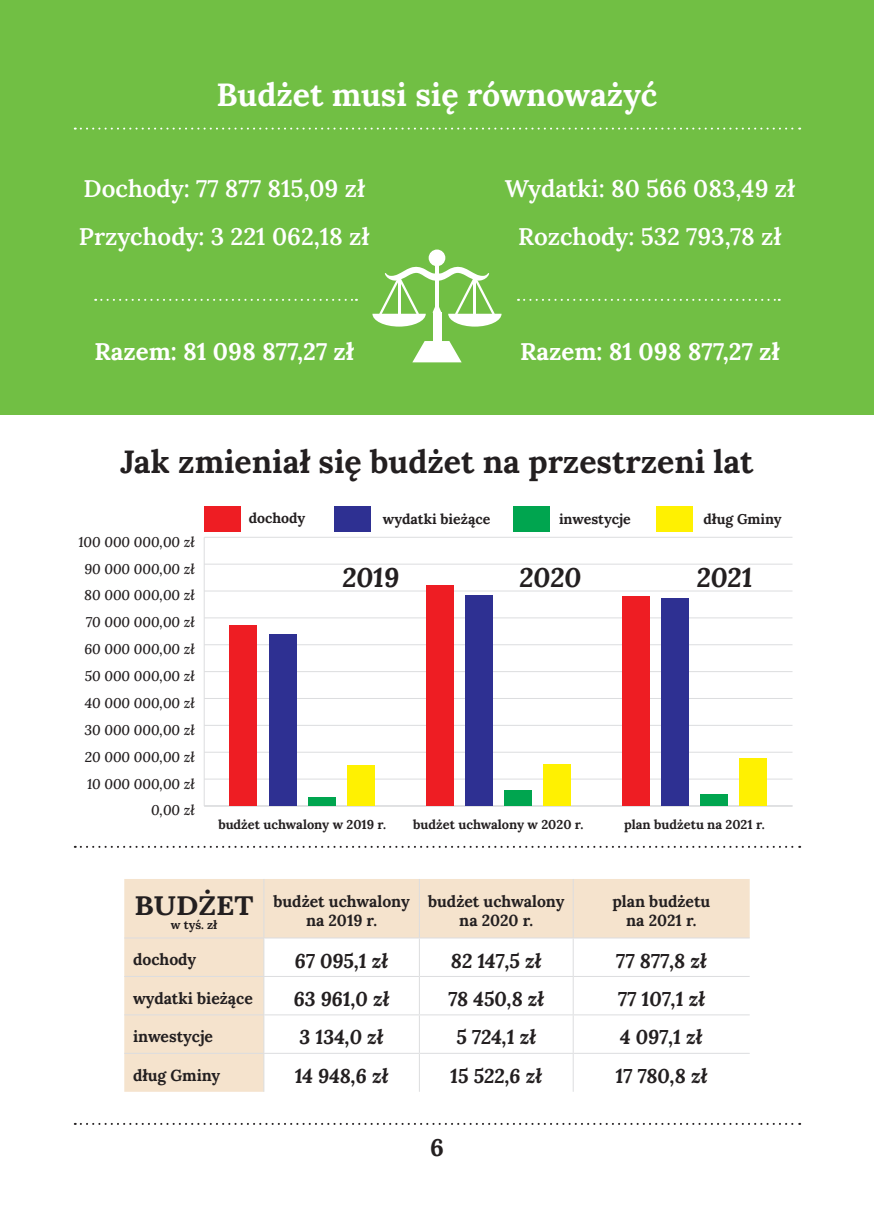
<style>
.page{position:relative;width:874px;height:1225px;background:#fff}
.page>*{position:absolute;margin:0;border:0;box-sizing:border-box;transform-origin:0 0}
.t1{font:700 32px "Lora";color:#231f20}
.t2{font:700 32px "Lora";color:#fff}
.t3{font:italic 700 27px "Lora";color:#231f20}
.t4{font:700 26.6px "Lora";color:#231f20;scale:1.1 1}
.t5{font:600 24px "Lora";color:#fff}
.t6{font:700 24px "Lora";color:#fff}
.t7{font:700 24px "Lora";color:#231f20}
.t8{font:italic 700 20px "Lora";color:#231f20}
.t9{font:700 16px "Lora";color:#231f20}
.t10{font:italic 500 14.2px "Lora";color:#231f20}
.t11{font:700 14.2px "Lora";color:#231f20}
.t12{font:700 12.8px "Lora";color:#231f20}
.t13{font:700 12px "Lora";color:#231f20}
</style>
<div class="page">
<svg style="left:75px;top:1123px;width:724px;height:2px"></svg>
<div style="left:0;top:0;width:873px;height:414px;background:#71bf44"></div>
<svg style="left:75px;top:128px;width:724px;height:2px"></svg>
<svg style="left:412px;top:341px;width:49px;height:21px"></svg>
<div style="left:432px;top:312px;width:9px;height:30px;background:#fff"></div>
<div style="left:428px;top:249px;width:17px;height:17px;background:#fff;border-radius:50%"></div>
<svg style="left:372px;top:266px;width:129px;height:60px"></svg>
<svg style="left:95px;top:299px;width:262px;height:2px"></svg>
<svg style="left:524px;top:299px;width:255px;height:2px"></svg>
<hr style="left:204px;top:537px;width:1px;height:269px;background:#dcdddf">
<hr style="left:204px;top:805px;width:588px;height:1px;background:#dcdddf">
<hr style="left:204px;top:778px;width:588px;height:1px;background:#dcdddf">
<hr style="left:204px;top:751px;width:588px;height:1px;background:#dcdddf">
<hr style="left:204px;top:725px;width:588px;height:1px;background:#dcdddf">
<hr style="left:204px;top:698px;width:588px;height:1px;background:#dcdddf">
<hr style="left:204px;top:671px;width:588px;height:1px;background:#dcdddf">
<hr style="left:204px;top:644px;width:588px;height:1px;background:#dcdddf">
<hr style="left:204px;top:617px;width:588px;height:1px;background:#dcdddf">
<hr style="left:204px;top:590px;width:588px;height:1px;background:#dcdddf">
<hr style="left:204px;top:563px;width:588px;height:1px;background:#dcdddf">
<hr style="left:204px;top:537px;width:588px;height:1px;background:#dcdddf">
<div style="left:656px;top:506px;width:37px;height:25px;background:#fff101"></div>
<div style="left:347px;top:766px;width:27px;height:40px;background:#fff101"></div>
<div style="left:543px;top:764px;width:27px;height:42px;background:#fff101"></div>
<div style="left:739px;top:758px;width:27px;height:48px;background:#fff101"></div>
<div style="left:512px;top:506px;width:37px;height:25px;background:#00a54f"></div>
<div style="left:308px;top:797px;width:27px;height:9px;background:#00a54f"></div>
<div style="left:504px;top:790px;width:27px;height:16px;background:#00a54f"></div>
<div style="left:700px;top:795px;width:27px;height:11px;background:#00a54f"></div>
<div style="left:334px;top:506px;width:37px;height:25px;background:#2e3092"></div>
<div style="left:269px;top:634px;width:27px;height:172px;background:#2e3092"></div>
<div style="left:465px;top:595px;width:27px;height:211px;background:#2e3092"></div>
<div style="left:660px;top:599px;width:28px;height:207px;background:#2e3092"></div>
<div style="left:204px;top:506px;width:37px;height:25px;background:#ee1d23"></div>
<div style="left:229px;top:625px;width:28px;height:181px;background:#ee1d23"></div>
<div style="left:425px;top:585px;width:28px;height:221px;background:#ee1d23"></div>
<div style="left:621px;top:597px;width:28px;height:209px;background:#ee1d23"></div>
<svg style="left:75px;top:846px;width:724px;height:2px"></svg>
<svg style="left:124px;top:879px;width:625px;height:212px"></svg>
<hr style="left:263px;top:1053px;width:1px;height:38px;background:#dcdddf">
<hr style="left:418px;top:1053px;width:1px;height:38px;background:#dcdddf">
<hr style="left:572px;top:1053px;width:1px;height:38px;background:#dcdddf">
<hr style="left:573px;top:1052px;width:176px;height:1px;background:#dcdddf">
<hr style="left:572px;top:1015px;width:1px;height:37px;background:#dcdddf">
<hr style="left:264px;top:1052px;width:155px;height:1px;background:#dcdddf">
<hr style="left:419px;top:1052px;width:154px;height:1px;background:#dcdddf">
<hr style="left:263px;top:1015px;width:1px;height:37px;background:#dcdddf">
<hr style="left:418px;top:1015px;width:1px;height:37px;background:#dcdddf">
<hr style="left:124px;top:1052px;width:140px;height:1px;background:#dcdddf">
<hr style="left:124px;top:1014px;width:140px;height:1px;background:#dcdddf">
<hr style="left:263px;top:977px;width:1px;height:37px;background:#dcdddf">
<hr style="left:418px;top:977px;width:1px;height:37px;background:#dcdddf">
<hr style="left:264px;top:1014px;width:155px;height:1px;background:#dcdddf">
<hr style="left:419px;top:1014px;width:154px;height:1px;background:#dcdddf">
<hr style="left:572px;top:977px;width:1px;height:37px;background:#dcdddf">
<hr style="left:573px;top:1014px;width:176px;height:1px;background:#dcdddf">
<hr style="left:573px;top:976px;width:176px;height:1px;background:#dcdddf">
<hr style="left:572px;top:938px;width:1px;height:38px;background:#dcdddf">
<hr style="left:264px;top:976px;width:155px;height:1px;background:#dcdddf">
<hr style="left:419px;top:976px;width:154px;height:1px;background:#dcdddf">
<hr style="left:263px;top:938px;width:1px;height:38px;background:#dcdddf">
<hr style="left:418px;top:938px;width:1px;height:38px;background:#dcdddf">
<hr style="left:124px;top:976px;width:140px;height:1px;background:#dcdddf">
<hr style="left:124px;top:937px;width:140px;height:1px;background:#dcdddf">
<hr style="left:263px;top:879px;width:1px;height:58px;background:#dcdddf">
<hr style="left:418px;top:879px;width:1px;height:58px;background:#dcdddf">
<hr style="left:264px;top:937px;width:155px;height:1px;background:#dcdddf">
<hr style="left:419px;top:937px;width:154px;height:1px;background:#dcdddf">
<hr style="left:572px;top:879px;width:1px;height:58px;background:#dcdddf">
<hr style="left:573px;top:937px;width:176px;height:1px;background:#dcdddf">
<p class="t2" style="left:216px;top:70px;width:442px">Budżet musi się równoważyć</p>
<p class="t5" style="left:83px;top:170px;width:282px">Dochody: 77 877 815,09 zł</p>
<p class="t5" style="left:79px;top:218px;width:292px">Przychody: 3 221 062,18 zł</p>
<p class="t5" style="left:504px;top:170px;width:291px">Wydatki: 80 566 083,49 zł</p>
<p class="t5" style="left:518px;top:218px;width:264px">Rozchody: 532 793,78 zł</p>
<p class="t6" style="left:94px;top:333px;width:261px">Razem: 81 098 877,27 zł</p>
<p class="t6" style="left:519px;top:333px;width:261px">Razem: 81 098 877,27 zł</p>
<p class="t1" style="left:120px;top:437px;width:634px">Jak zmieniał się budżet na przestrzeni lat</p>
<p class="t10" style="left:78px;top:532px;width:118px">100 000 000,00 zł</p>
<p class="t10" style="left:84px;top:559px;width:112px">90 000 000,00 zł</p>
<p class="t10" style="left:84px;top:585px;width:112px">80 000 000,00 zł</p>
<p class="t10" style="left:86px;top:612px;width:111px">70 000 000,00 zł</p>
<p class="t10" style="left:84px;top:639px;width:112px">60 000 000,00 zł</p>
<p class="t10" style="left:85px;top:666px;width:112px">50 000 000,00 zł</p>
<p class="t10" style="left:85px;top:693px;width:112px">40 000 000,00 zł</p>
<p class="t10" style="left:84px;top:720px;width:112px">30 000 000,00 zł</p>
<p class="t10" style="left:85px;top:747px;width:112px">20 000 000,00 zł</p>
<p class="t10" style="left:87px;top:773px;width:109px">10 000 000,00 zł</p>
<p class="t10" style="left:151px;top:800px;width:45px">0,00 zł</p>
<p class="t11" style="left:248px;top:507px;width:58px">dochody</p>
<p class="t11" style="left:383px;top:508px;width:109px">wydatki bieżące</p>
<p class="t11" style="left:558px;top:508px;width:73px">inwestycje</p>
<p class="t11" style="left:703px;top:508px;width:80px">dług Gminy</p>
<p class="t3" style="left:342px;top:558px;width:58px">2019</p>
<p class="t3" style="left:519px;top:558px;width:63px">2020</p>
<p class="t3" style="left:696px;top:558px;width:57px">2021</p>
<p class="t12" style="left:218px;top:814px;width:169px">budżet uchwalony w 2019 r.</p>
<p class="t12" style="left:413px;top:814px;width:172px">budżet uchwalony w 2020 r.</p>
<p class="t12" style="left:624px;top:814px;width:142px">plan budżetu na 2021 r.</p>
<p class="t4" style="left:134px;top:885px;width:110px">BUDŻET</p>
<p class="t13" style="left:171px;top:915px;width:48px">w tyś. zł</p>
<p class="t9" style="left:273px;top:889px;width:138px">budżet uchwalony</p>
<p class="t9" style="left:306px;top:908px;width:72px">na 2019 r.</p>
<p class="t9" style="left:428px;top:889px;width:138px">budżet uchwalony</p>
<p class="t9" style="left:459px;top:908px;width:75px">na 2020 r.</p>
<p class="t9" style="left:612px;top:889px;width:99px">plan budżetu</p>
<p class="t9" style="left:626px;top:908px;width:72px">na 2021 r.</p>
<p class="t9" style="left:133px;top:947px;width:65px">dochody</p>
<p class="t8" style="left:295px;top:946px;width:95px">67 095,1 zł</p>
<p class="t8" style="left:450px;top:946px;width:92px">82 147,5 zł</p>
<p class="t8" style="left:615px;top:946px;width:92px">77 877,8 zł</p>
<p class="t9" style="left:133px;top:986px;width:121px">wydatki bieżące</p>
<p class="t8" style="left:293px;top:985px;width:97px">63 961,0 zł</p>
<p class="t8" style="left:448px;top:985px;width:98px">78 450,8 zł</p>
<p class="t8" style="left:617px;top:985px;width:89px">77 107,1 zł</p>
<p class="t9" style="left:133px;top:1024px;width:81px">inwestycje</p>
<p class="t8" style="left:299px;top:1023px;width:86px">3 134,0 zł</p>
<p class="t8" style="left:456px;top:1023px;width:81px">5 724,1 zł</p>
<p class="t8" style="left:620px;top:1023px;width:84px">4 097,1 zł</p>
<p class="t9" style="left:133px;top:1062px;width:89px">dług Gminy</p>
<p class="t8" style="left:294px;top:1062px;width:95px">14 948,6 zł</p>
<p class="t8" style="left:450px;top:1062px;width:93px">15 522,6 zł</p>
<p class="t8" style="left:615px;top:1062px;width:94px">17 780,8 zł</p>
<p class="t7" style="left:430px;top:1129px;width:15px">6</p>
</div>
